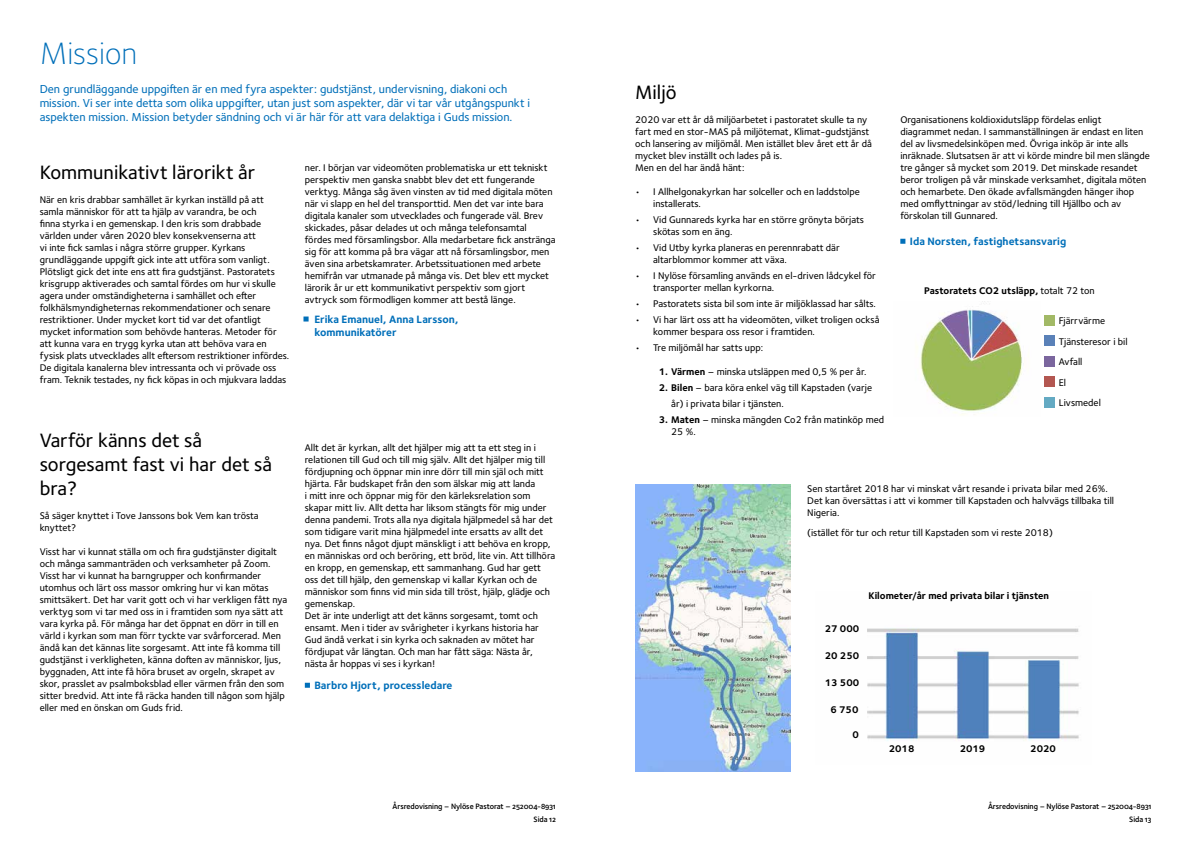
<style>
.page{position:relative;width:1191px;height:842px;background:#fff}
.page>*{position:absolute;margin:0;border:0;box-sizing:border-box;transform-origin:0 0}
.t1{font:300 32px "Foundry Sterling OT3";color:#006fb9}
.t2{font:500 20px/24px "Foundry Sterling OT3";color:#000}
.t3{font:500 12px/14.4px "Foundry Sterling OT3";color:#006fb9}
.t4{font:700 11px/13.2px "Foundry Sterling OT3";color:#006fb9}
.t5{font:500 10px/12px "Foundry Sterling OT3";color:#000}
.t6{font:700 10px "Foundry Sterling OT3";color:#000}
.t7{font:600 8px/13.2px "Foundry Sterling OT3";letter-spacing:-.01em;color:#000;text-align:right}
.s1{font-size:8.2px}
.s2{font-weight:700}
.s3{font-weight:500}
</style>
<div class="page">
<svg style="left:303px;top:316px;width:5px;height:5px"></svg>
<svg style="left:305px;top:683px;width:5px;height:5px"></svg>
<svg style="left:900px;top:239px;width:5px;height:5px"></svg>
<img style="left:635px;top:484px;width:156px;height:288px">
<img style="left:916px;top:301px;width:106px;height:114px">
<div style="left:1044px;top:315px;width:10px;height:10px;background:#a2b966"></div>
<div style="left:1044px;top:336px;width:10px;height:10px;background:#5a81b8"></div>
<div style="left:1044px;top:356px;width:10px;height:11px;background:#7b669e"></div>
<div style="left:1044px;top:377px;width:10px;height:10px;background:#b35751"></div>
<div style="left:1044px;top:397px;width:10px;height:11px;background:#64aac3"></div>
<img style="left:867px;top:628px;width:212px;height:113px">
<h1 class="t1" style="left:40px;top:31px;width:99px">Mission</h1>
<p class="t3" style="left:40px;top:81px;width:492px">Den grundläggande uppgiften är en med fyra aspekter: gudstjänst, undervisning, diakoni och mission. Vi ser inte detta som olika uppgifter, utan just som aspekter, där vi tar vår utgångspunkt i aspekten mission. Mission betyder sändning och vi är här för att vara delaktiga i Guds mission.</p>
<h2 class="t2" style="left:40px;top:159px;width:217px">Kommunikativt lärorikt år</h2>
<p class="t5" style="left:40px;top:193px;width:251px">När en kris drabbar samhället är kyrkan inställd på att samla människor för att ta hjälp av varandra, be och<br>finna styrka i en gemenskap. I den kris som drabbade världen under våren 2020 blev konsekvenserna att<br>vi inte fick samlas i några större grupper. Kyrkans grundläggande uppgift gick inte att utföra som vanligt.<br>Plötsligt gick det inte ens att fira gudstjänst. Pastoratets krisgrupp aktiverades och samtal fördes om hur vi skulle agera under omständigheterna i samhället och efter folkhälsmyndigheternas rekommendationer och senare restriktioner. Under mycket kort tid var det ofantligt mycket information som behövde hanteras. Metoder för att kunna vara en trygg kyrka utan att behöva vara en fysisk plats utvecklades allt eftersom restriktioner infördes.<br>De digitala kanalerna blev intressanta och vi prövade oss fram. Teknik testades, ny fick köpas in och mjukvara laddas</p>
<p class="t5" style="left:305px;top:161px;width:252px">ner. I början var videomöten problematiska ur ett tekniskt perspektiv men ganska snabbt blev det ett fungerande verktyg. Många såg även vinsten av tid med digitala möten när vi slapp en hel del transporttid. Men det var inte bara digitala kanaler som utvecklades och fungerade väl. Brev skickades, påsar delades ut och många telefonsamtal fördes med församlingsbor. Alla medarbetare fick anstränga sig för att komma på bra vägar att nå församlingsbor, men även sina arbetskamrater. Arbetssituationen med arbete hemifrån var utmanade på många vis. Det blev ett mycket lärorik år ur ett kommunikativt perspektiv som gjort avtryck som förmodligen kommer att bestå länge.</p>
<p class="t4" style="left:314px;top:312px;width:146px">Erika Emanuel, Anna Larsson, kommunikatörer</p>
<h2 class="t2" style="left:40px;top:426px;width:234px">Varför känns det så sorgesamt fast vi har det så bra?</h2>
<p class="t5" style="left:40px;top:508px;width:220px">Så säger knyttet i Tove Janssons bok Vem kan trösta knyttet?</p>
<p class="t5" style="left:40px;top:544px;width:249px">Visst har vi kunnat ställa om och fira gudstjänster digitalt och många sammanträden och verksamheter på Zoom.<br>Visst har vi kunnat ha barngrupper och konfirmander utomhus och lärt oss massor omkring hur vi kan mötas smittsäkert. Det har varit gott och vi har verkligen fått nya verktyg som vi tar med oss in i framtiden som nya sätt att vara kyrka på. För många har det öppnat en dörr in till en värld i kyrkan som man förr tyckte var svårforcerad. Men ändå kan det kännas lite sorgesamt. Att inte få komma till gudstjänst i verkligheten, känna doften av människor, ljus, byggnaden, Att inte få höra bruset av orgeln, skrapet av skor, prasslet av psalmboksblad eller värmen från den som sitter bredvid. Att inte få räcka handen till någon som hjälp eller med en önskan om Guds frid.</p>
<p class="t5" style="left:305px;top:441px;width:252px">Allt det är kyrkan, allt det hjälper mig att ta ett steg in i relationen till Gud och till mig själv. Allt det hjälper mig till fördjupning och öppnar min inre dörr till min själ och mitt hjärta. Får budskapet från den som älskar mig att landa<br>i mitt inre och öppnar mig för den kärleksrelation som skapar mitt liv. Allt detta har liksom stängts för mig under denna pandemi. Trots alla nya digitala hjälpmedel så har det som tidigare varit mina hjälpmedel inte ersatts av allt det nya. Det finns något djupt mänskligt i att behöva en kropp, en människas ord och beröring, ett bröd, lite vin. Att tillhöra en kropp, en gemenskap, ett sammanhang. Gud har gett oss det till hjälp, den gemenskap vi kallar Kyrkan och de människor som finns vid min sida till tröst, hjälp, glädje och gemenskap.<br>Det är inte underligt att det känns sorgesamt, tomt och ensamt. Men i tider av svårigheter i kyrkans historia har Gud ändå verkat i sin kyrka och saknaden av mötet har fördjupat vår längtan. Och man har fått säga: Nästa år, nästa år hoppas vi ses i kyrkan!</p>
<p class="t4" style="left:314px;top:678px;width:140px">Barbro Hjort, processledare</p>
<p class="t7" style="left:392px;top:799px;width:165px">Årsredovisning – Nylöse Pastorat <span class="s1">–</span> 252004-8931<br>Sida 12</p>
<h2 class="t2" style="left:635px;top:79px;width:43px">Miljö</h2>
<p class="t5" style="left:635px;top:113px;width:238px">2020 var ett år då miljöarbetet i pastoratet skulle ta ny fart med en stor-MAS på miljötemat, Klimat-gudstjänst och lansering av miljömål. Men istället blev året ett år då mycket blev inställt och lades på is.<br>Men en del har ändå hänt:</p>
<p class="t5" style="left:653px;top:185px;width:208px;text-indent:-18px">• I Allhelgonakyrkan har solceller och en laddstolpe installerats.</p>
<p class="t5" style="left:653px;top:213px;width:212px;text-indent:-18px">• Vid Gunnareds kyrka har en större grönyta börjats skötas som en äng.</p>
<p class="t5" style="left:653px;top:241px;width:188px;text-indent:-18px">• Vid Utby kyrka planeras en perennrabatt där altarblommor kommer att växa.</p>
<p class="t5" style="left:653px;top:269px;width:224px;text-indent:-18px">• I Nylöse församling används en el-driven lådcykel för transporter mellan kyrkorna.</p>
<p class="t5" style="left:635px;top:297px;width:242px">• Pastoratets sista bil som inte är miljöklassad har sålts.</p>
<p class="t5" style="left:653px;top:313px;width:228px;text-indent:-18px">• Vi har lärt oss att ha videomöten, vilket troligen också kommer bespara oss resor i framtiden.</p>
<p class="t5" style="left:635px;top:341px;width:129px">• Tre miljömål har satts upp:</p>
<p class="t5" style="left:659px;top:365px;width:209px"><span class="s2">1. Värmen</span> – minska utsläppen med 0,5 % per år.</p>
<p class="t5" style="left:671px;top:379px;width:202px;line-height:16px;text-indent:-12px"><span class="s2">2. Bilen</span> – bara köra enkel väg till Kapstaden (varje år) i privata bilar i tjänsten.</p>
<p class="t5" style="left:671px;top:413px;width:214px;text-indent:-12px"><span class="s2">3. Maten</span> – minska mängden Co2 från matinköp med<br>25 %.</p>
<p class="t5" style="left:900px;top:113px;width:251px">Organisationens koldioxidutsläpp fördelas enligt diagrammet nedan. I sammanställningen är endast en liten del av livsmedelsinköpen med. Övriga inköp är inte alls inräknade. Slutsatsen är att vi körde mindre bil men slängde tre gånger så mycket som 2019. Det minskade resandet beror troligen på vår minskade verksamhet, digitala möten och hemarbete. Den ökade avfallsmängden hänger ihop med omflyttningar av stöd/ledning till Hjällbo och av förskolan till Gunnared.</p>
<p class="t4" style="left:910px;top:234px;width:158px">Ida Norsten, fastighetsansvarig</p>
<p class="t6" style="left:924px;top:283px;width:172px">Pastoratets CO2 utsläpp, <span class="s3">totalt 72 ton</span></p>
<p class="t5" style="left:1058px;top:310px;width:70px;line-height:20.5px">Fjärrvärme<br>Tjänsteresor i bil<br>Avfall<br>El<br>Livsmedel</p>
<p class="t5" style="left:807px;top:482px;width:308px">Sen startåret 2018 har vi minskat vårt resande i privata bilar med 26%.<br>Det kan översättas i att vi kommer till Kapstaden och halvvägs tillbaka till<br>Nigeria.</p>
<p class="t5" style="left:807px;top:526px;width:247px">(istället för tur och retur till Kapstaden som vi reste 2018)</p>
<p class="t6" style="left:824px;top:620px;width:36px">27 000</p>
<p class="t6" style="left:824px;top:647px;width:36px">20 250</p>
<p class="t6" style="left:824px;top:674px;width:36px">13 500</p>
<p class="t6" style="left:830px;top:702px;width:30px">6 750</p>
<p class="t6" style="left:852px;top:726px;width:8px">0</p>
<p class="t6" style="left:868px;top:588px;width:182px">Kilometer/år med privata bilar i tjänsten</p>
<p class="t6" style="left:888px;top:741px;width:27px">2018</p>
<p class="t6" style="left:959px;top:741px;width:27px">2019</p>
<p class="t6" style="left:1030px;top:741px;width:27px">2020</p>
<p class="t7" style="left:988px;top:799px;width:165px">Årsredovisning – Nylöse Pastorat <span class="s1">–</span> 252004-8931<br>Sida 13</p>
</div>
